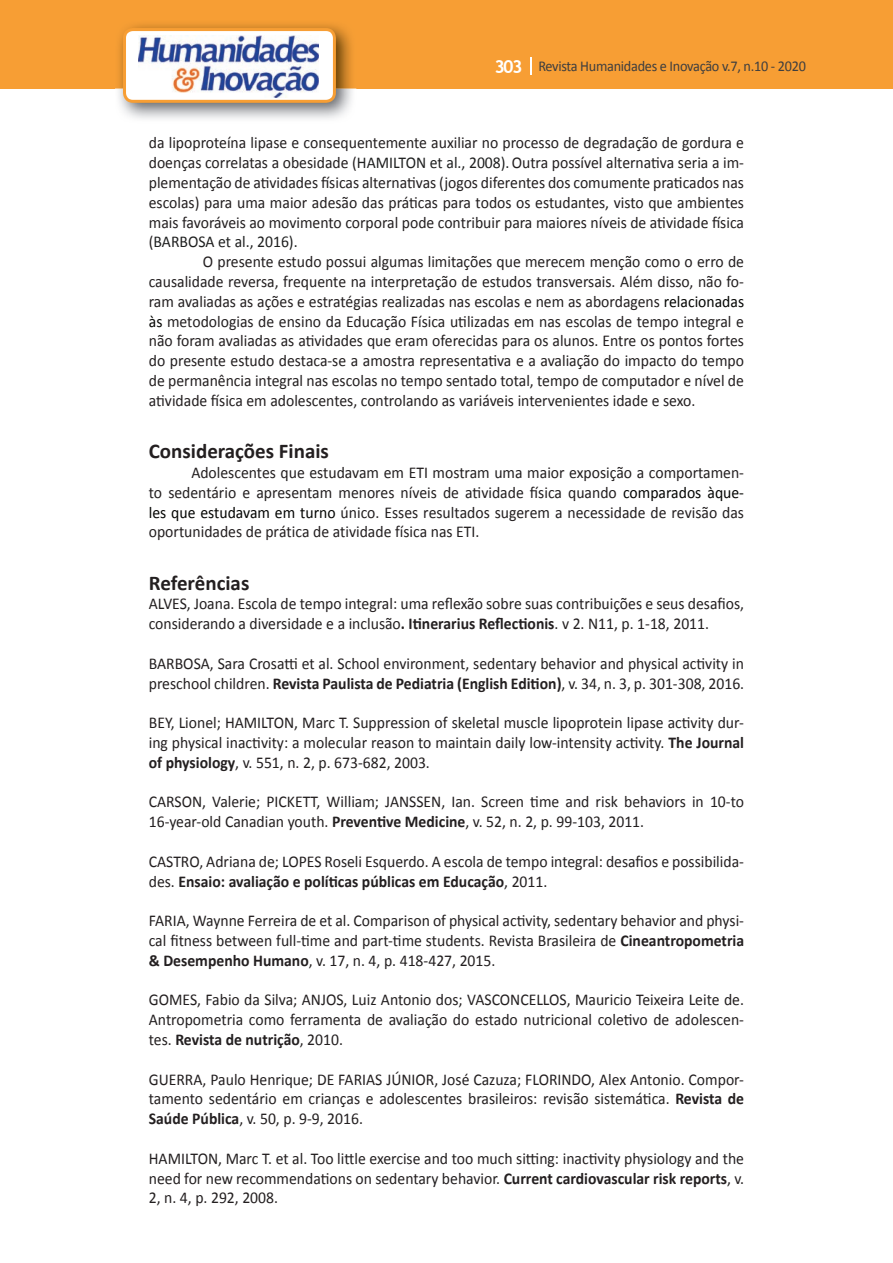
<style>
.page{position:relative;width:893px;height:1263px;background:#fff}
.page>*{position:absolute;margin:0;border:0;box-sizing:border-box;transform-origin:0 0}
.t1{font:700 21px "Calibri";color:#231f20}
.t2{font:16.5px/19.8px "Calibri";color:#231f20;text-align:justify;scale:.95 1}
.t3{font:15px "Calibri";letter-spacing:-.02em;color:#3e3e3f;scale:.95 1}
.s1{font-family:"Trebuchet MS";font-weight:700;font-size:18px;color:#fff}
.s2{color:#1f2020}
.s3{color:#040503}
.s4{font-weight:700}
</style>
<div class="page">
<div style="left:0;top:0;width:893px;height:88px;background:#f79e34"></div>
<svg style="left:530px;top:57px;width:2px;height:18px"></svg>
<img style="left:115px;top:24px;width:241px;height:95px">
<svg style="left:123px;top:28px;width:213px;height:75px"></svg>
<p class="t3" style="left:495px;top:57px;width:329px"><span class="s1">303</span> Revista Humanidades e Inovação v.7, n.10 - 2020</p>
<p class="t2" style="left:149px;top:133px;width:628px">da lipoproteína lipase e consequentemente auxiliar no processo de degradação de gordura e doenças correlatas a obesidade (<span class="s2">HAMILTON et al., 2008).</span>Outra possível alternativa seria a im&shy;plementação de atividades físicas alternativas (jogos diferentes dos comumente praticados nas escolas) para uma maior adesão das práticas para todos os estudantes, visto que ambientes mais favoráveis ao movimento corporal pode contribuir para maiores níveis de atividade física (<span class="s2">BARBOSA et al., 2016).</span></p>
<p class="t2" style="left:149px;top:252px;width:628px;text-indent:54px">O presente estudo possui algumas limitações que merecem menção como o erro de causalidade reversa, frequente na interpretação de estudos transversais. Além disso, não fo&shy;ram avaliadas as ações e estratégias realizadas nas escolas e nem as abordagens <span class="s3">relacionadas às</span> metodologias de ensino da Educação Física utilizadas em nas escolas de tempo integral e não foram avaliadas as atividades que eram oferecidas para os alunos. Entre os pontos fortes do presente estudo destaca-se a amostra representativa e a avaliação do impacto do tempo de permanência integral nas escolas no tempo sentado total, tempo de computador e nível de atividade física em adolescentes, controlando as variáveis intervenientes idade e sexo.</p>
<p class="t1" style="left:149px;top:438px;width:182px">Considerações Finais</p>
<p class="t2" style="left:149px;top:463px;width:628px;text-indent:43px">Adolescentes que estudavam em ETI mostram uma maior exposição a comportamen&shy;to sedentário e apresentam menores níveis de atividade física quando <span class="s3">comparados àque&shy;les que estudavam em turno</span> único. Esses resultados sugerem a necessidade de revisão das oportunidades de prática de atividade física nas ETI.</p>
<p class="t1" style="left:149px;top:569px;width:102px">Referências</p>
<p class="t2" style="left:149px;top:594px;width:628px">ALVES, Joana. Escola de tempo integral: uma reflexão sobre suas contribuições e seus desafios, considerando a diversidade e a inclusão<span class="s4">. Itinerarius Reflectionis</span>. v 2. N11, p. 1-18, 2011.</p>
<p class="t2" style="left:149px;top:653px;width:628px">BARBOSA, Sara Crosatti et al. School environment, sedentary behavior and physical activity in preschool children. <span class="s4">Revista Paulista de Pediatria (English Edition)</span>, v. 34, n. 3, p. 301-308, 2016.</p>
<p class="t2" style="left:149px;top:713px;width:628px">BEY, Lionel; HAMILTON, Marc T. Suppression of skeletal muscle lipoprotein lipase activity dur&shy;ing physical inactivity: a molecular reason to maintain daily low-intensity activity. <span class="s4">The Journal of physiology</span>, v. 551, n. 2, p. 673-682, 2003.</p>
<p class="t2" style="left:149px;top:792px;width:628px">CARSON, Valerie; PICKETT, William; JANSSEN, Ian. Screen time and risk behaviors in 10-to<br>16-year-old Canadian youth. <span class="s4">Preventive Medicine</span>, v. 52, n. 2, p. 99-103, 2011.</p>
<p class="t2" style="left:149px;top:851px;width:628px">CASTRO, Adriana de; LOPES Roseli Esquerdo. A escola de tempo integral: desafios e possibilida&shy;des. <span class="s4">Ensaio: avaliação e políticas públicas em Educação</span>, 2011.</p>
<p class="t2" style="left:149px;top:911px;width:628px">FARIA, Waynne Ferreira de et al. Comparison of physical activity, sedentary behavior and physi&shy;cal fitness between full-time and part-time students. Revista Brasileira de <span class="s4">Cineantropometria &amp; Desempenho Humano</span>, v. 17, n. 4, p. 418-427, 2015.</p>
<p class="t2" style="left:149px;top:990px;width:628px">GOMES, Fabio da Silva; ANJOS, Luiz Antonio dos; VASCONCELLOS, Mauricio Teixeira Leite de.<br>Antropometria como ferramenta de avaliação do estado nutricional coletivo de adolescen&shy;tes. <span class="s4">Revista de nutrição</span>, 2010.</p>
<p class="t2" style="left:149px;top:1069px;width:628px">GUERRA, Paulo Henrique; DE FARIAS JÚNIOR, José Cazuza; FLORINDO, Alex Antonio. Compor&shy;tamento sedentário em crianças e adolescentes brasileiros: revisão sistemática. <span class="s4">Revista de Saúde Pública</span>, v. 50, p. 9-9, 2016.</p>
<p class="t2" style="left:149px;top:1148px;width:628px">HAMILTON, Marc T. et al. Too little exercise and too much sitting: inactivity physiology and the need for new recommendations on sedentary behavior. <span class="s4">Current cardiovascular risk reports</span>, v.<br>2, n. 4, p. 292, 2008.</p>
</div>
